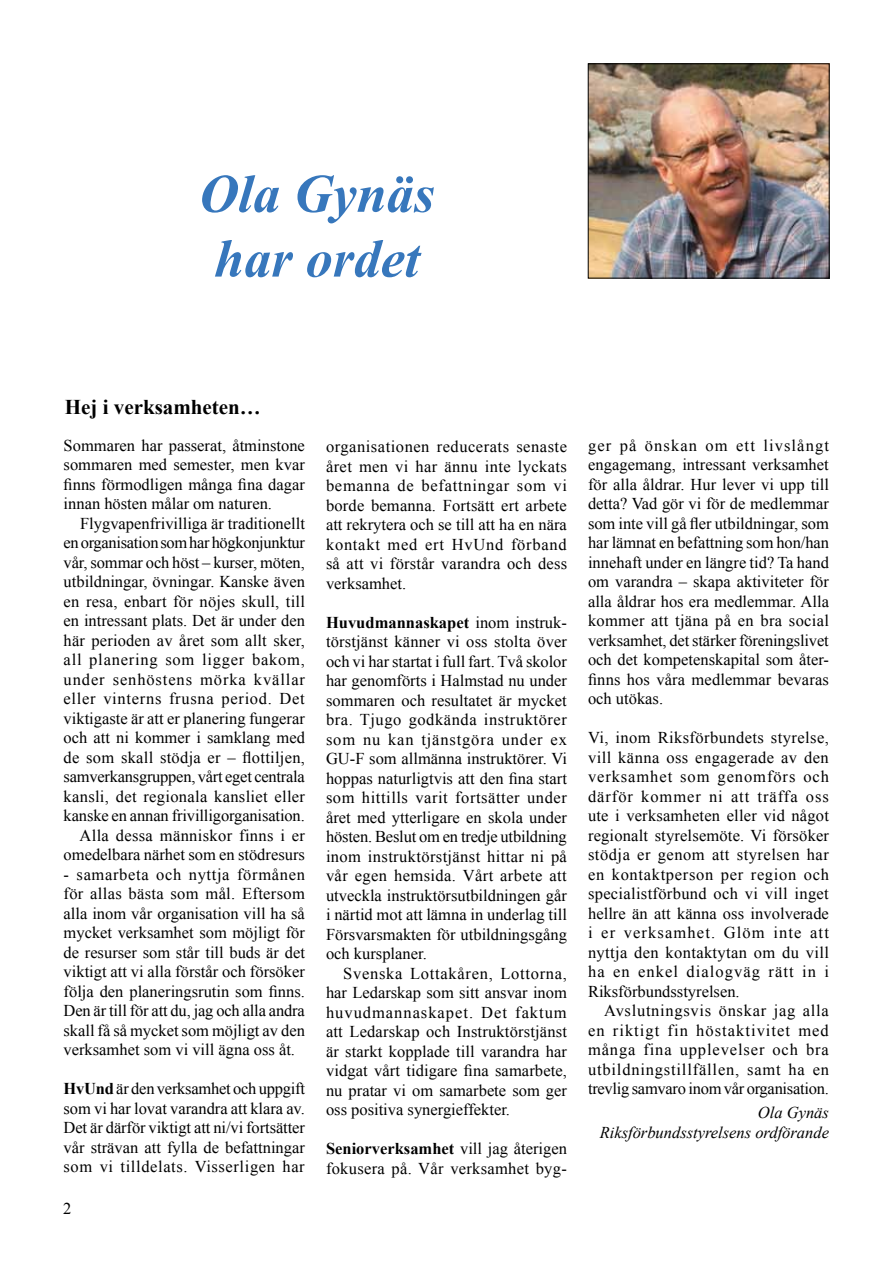
<style>
.page{position:relative;width:893px;height:1263px;background:#fff}
.page>*{position:absolute;margin:0;border:0;box-sizing:border-box;transform-origin:0 0}
.t1{font:italic 700 54px/64.8px "Times New Roman";color:#3777bc}
.t2{font:700 21px "Times New Roman";color:#000}
.t3{font:16.5px/19.5px "Times New Roman";color:#000;text-align:justify}
.t4{font:italic 16.5px/19.5px "Times New Roman";color:#000;text-align:right}
.s1{font-weight:700}
</style>
<div class="page">
<img style="left:590px;top:66px;width:237px;height:210px">
<div style="left:588px;top:64px;width:241px;height:214px;border:1px solid #000"></div>
<h1 class="t1" style="left:199px;top:160px;width:237px">Ola Gynäs har ordet</h1>
<p class="t2" style="left:65px;top:392px;width:197px">Hej i verksamheten…</p>
<p class="t3" style="left:64px;top:435px;width:243px">Sommaren har passerat, åtminstone sommaren med semester, men kvar finns förmodligen många fina dagar innan hösten målar om naturen.</p>
<p class="t3" style="left:64px;top:513px;width:243px;text-align:right">Flygvapenfrivilliga är traditionellt en organisation som har högkonjunktur vår, sommar och höst – kurser, möten, utbildningar, övningar. Kanske även en resa, enbart för nöjes skull, till en intressant plats. Det är under den här perioden av året som allt sker, all planering som ligger bakom, under senhöstens mörka kvällar eller vinterns frusna period. Det viktigaste är att er planering fungerar och att ni kommer i samklang med de som skall stödja er – flottiljen, samverkansgruppen, vårt eget centrala kansli, det regionala kansliet eller kanske en annan frivilligorganisation.<br>Alla dessa människor finns i er omedelbara närhet som en stödresurs</p>
<p class="t3" style="left:64px;top:864px;width:243px">- samarbeta och nyttja förmånen för allas bästa som mål. Eftersom alla inom vår organisation vill ha så mycket verksamhet som möjligt för de resurser som står till buds är det viktigt att vi alla förstår och försöker följa den planeringsrutin som finns.<br>Den är till för att du, jag och alla andra skall få så mycket som möjligt av den verksamhet som vi vill ägna oss åt.</p>
<p class="t3" style="left:64px;top:1079px;width:243px"><span class="s1">HvUnd</span> är den verksamhet och uppgift som vi har lovat varandra att klara av.<br>Det är därför viktigt att ni/vi fortsätter vår strävan att fylla de befattningar som vi tilldelats. Visserligen har</p>
<p class="t3" style="left:63px;top:1199px;width:10px">2</p>
<p class="t3" style="left:326px;top:436px;width:243px">organisationen reducerats senaste året men vi har ännu inte lyckats bemanna de befattningar som vi borde bemanna. Fortsätt ert arbete att rekrytera och se till att ha en nära kontakt med ert HvUnd förband så att vi förstår varandra och dess verksamhet.</p>
<p class="t3" style="left:326px;top:612px;width:243px"><span class="s1">Huvudmannaskapet</span> inom instruk&shy;törstjänst känner vi oss stolta över och vi har startat i full fart. Två skolor har genomförts i Halmstad nu under sommaren och resultatet är mycket bra. Tjugo godkända instruktörer som nu kan tjänstgöra under ex GU-F som allmänna instruktörer. Vi hoppas naturligtvis att den fina start som hittills varit fortsätter under året med ytterligare en skola under hösten. Beslut om en tredje utbildning inom instruktörstjänst hittar ni på vår egen hemsida. Vårt arbete att utveckla instruktörsutbildningen går i närtid mot att lämna in underlag till Försvarsmakten för utbildningsgång och kursplaner.</p>
<p class="t3" style="left:326px;top:963px;width:243px;text-indent:17px">Svenska Lottakåren, Lottorna, har Ledarskap som sitt ansvar inom huvudmannaskapet. Det faktum att Ledarskap och Instruktörstjänst är starkt kopplade till varandra har vidgat vårt tidigare fina samarbete, nu pratar vi om samarbete som ger oss positiva synergieffekter.</p>
<p class="t3" style="left:326px;top:1139px;width:242px"><span class="s1">Seniorverksamhet</span> vill jag återigen fokusera på. Vår verksamhet byg-</p>
<p class="t3" style="left:588px;top:435px;width:242px">ger på önskan om ett livslångt engagemang, intressant verksamhet för alla åldrar. Hur lever vi upp till detta? Vad gör vi för de medlemmar som inte vill gå fler utbildningar, som har lämnat en befattning som hon/han innehaft under en längre tid? Ta hand om varandra – skapa aktiviteter för alla åldrar hos era medlemmar. Alla kommer att tjäna på en bra social verksamhet, det stärker föreningslivet och det kompetenskapital som åter&shy;finns hos våra medlemmar bevaras och utökas.</p>
<p class="t3" style="left:588px;top:728px;width:243px">Vi, inom Riksförbundets styrelse, vill känna oss engagerade av den verksamhet som genomförs och därför kommer ni att träffa oss ute i verksamheten eller vid något regionalt styrelsemöte. Vi försöker stödja er genom att styrelsen har en kontaktperson per region och specialistförbund och vi vill inget hellre än att känna oss involverade i er verksamhet. Glöm inte att nyttja den kontaktytan om du vill ha en enkel dialogväg rätt in i Riksförbundsstyrelsen.</p>
<p class="t3" style="left:588px;top:1001px;width:243px;text-indent:16px">Avslutningsvis önskar jag alla en riktigt fin höstaktivitet med många fina upplevelser och bra utbildningstillfällen, samt ha en trevlig samvaro inom vår organisation.</p>
<p class="t4" style="left:600px;top:1102px;width:231px">Ola Gynäs<br>Riksförbundsstyrelsens ordförande</p>
</div>
